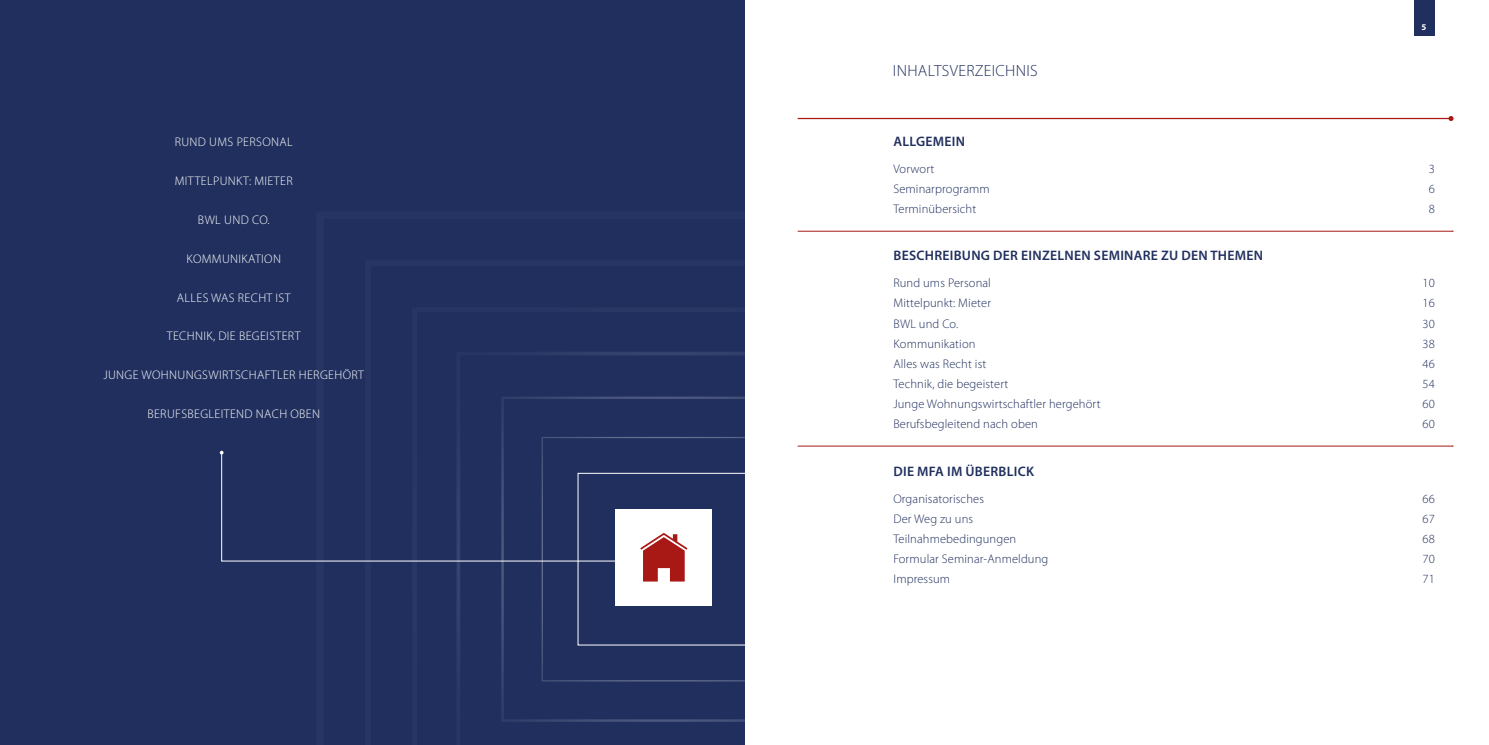
<style>
.page{position:relative;width:1489px;height:745px;background:#fff}
.page>*{position:absolute;margin:0;border:0;box-sizing:border-box;transform-origin:0 0}
.t1{font:300 16.25px "Myriad Pro";letter-spacing:.02em;color:#202f5e}
.t2{font:600 13.75px "Myriad Pro";letter-spacing:.02em;color:#202f5e}
.t3{font:300 12.5px "Myriad Pro";letter-spacing:.01em;color:#202f5e}
.t4{font:300 12.5px "Myriad Pro";letter-spacing:.03em;color:#fff}
.t5{font:700 8.75px "Myriad Pro";color:#fff}
</style>
<div class="page">
<hr style="left:797px;top:118px;width:653px;height:1px;background:#a81815">
<svg style="left:1448px;top:116px;width:5px;height:5px"></svg>
<div style="left:1413px;top:0;width:20px;height:35px;background:#202f5e"></div>
<hr style="left:797px;top:231px;width:655px;height:1px;background:#a81815">
<hr style="left:797px;top:445px;width:655px;height:1px;background:#a81815">
<div style="left:0;top:0;width:744px;height:744px;background:#202f5e"></div>
<svg style="left:457px;top:352px;width:287px;height:370px"></svg>
<svg style="left:501px;top:396px;width:243px;height:325px"></svg>
<svg style="left:541px;top:436px;width:203px;height:245px"></svg>
<svg style="left:220px;top:450px;width:524px;height:195px"></svg>
<p class="t4" style="left:175px;top:135px;width:120px">RUND UMS PERSONAL</p>
<p class="t4" style="left:175px;top:174px;width:119px">MITTELPUNKT: MIETER</p>
<p class="t4" style="left:198px;top:213px;width:73px">BWL UND CO.</p>
<p class="t4" style="left:186px;top:251px;width:96px">KOMMUNIKATION</p>
<p class="t4" style="left:177px;top:290px;width:115px">ALLES WAS RECHT IST</p>
<p class="t4" style="left:167px;top:329px;width:135px">TECHNIK, DIE BEGEISTERT</p>
<p class="t4" style="left:103px;top:368px;width:262px">JUNGE WOHNUNGSWIRTSCHAFTLER HERGEHÖRT</p>
<p class="t4" style="left:147px;top:406px;width:174px">BERUFSBEGLEITEND NACH OBEN</p>
<h1 class="t1" style="left:892px;top:62px;width:146px">INHALTSVERZEICHNIS</h1>
<p class="t5" style="left:1421px;top:22px;width:6px">5</p>
<p class="t2" style="left:893px;top:133px;width:73px">ALLGEMEIN</p>
<p class="t3" style="left:893px;top:162px;width:42px">Vorwort</p>
<p class="t3" style="left:1428px;top:162px;width:8px">3</p>
<p class="t3" style="left:893px;top:182px;width:98px">Seminarprogramm</p>
<p class="t3" style="left:1428px;top:182px;width:8px">6</p>
<p class="t3" style="left:893px;top:202px;width:84px">Terminübersicht</p>
<p class="t3" style="left:1428px;top:202px;width:8px">8</p>
<p class="t2" style="left:893px;top:247px;width:371px">BESCHREIBUNG DER EINZELNEN SEMINARE ZU DEN THEMEN</p>
<p class="t3" style="left:893px;top:276px;width:99px">Rund ums Personal</p>
<p class="t3" style="left:1422px;top:276px;width:14px">10</p>
<p class="t3" style="left:893px;top:296px;width:99px">Mittelpunkt: Mieter</p>
<p class="t3" style="left:1422px;top:296px;width:14px">16</p>
<p class="t3" style="left:893px;top:316px;width:66px">BWL und Co.</p>
<p class="t3" style="left:1422px;top:316px;width:14px">30</p>
<p class="t3" style="left:893px;top:336px;width:84px">Kommunikation</p>
<p class="t3" style="left:1422px;top:336px;width:14px">38</p>
<p class="t3" style="left:893px;top:356px;width:94px">Alles was Recht ist</p>
<p class="t3" style="left:1422px;top:356px;width:14px">46</p>
<p class="t3" style="left:893px;top:376px;width:116px">Technik, die begeistert</p>
<p class="t3" style="left:1422px;top:376px;width:14px">54</p>
<p class="t3" style="left:893px;top:396px;width:209px">Junge Wohnungswirtschaftler hergehört</p>
<p class="t3" style="left:1422px;top:396px;width:14px">60</p>
<p class="t3" style="left:893px;top:416px;width:146px">Berufsbegleitend nach oben</p>
<p class="t3" style="left:1422px;top:416px;width:14px">60</p>
<p class="t2" style="left:893px;top:463px;width:142px">DIE MFA IM ÜBERBLICK</p>
<p class="t3" style="left:893px;top:492px;width:92px">Organisatorisches</p>
<p class="t3" style="left:1422px;top:492px;width:14px">66</p>
<p class="t3" style="left:893px;top:512px;width:81px">Der Weg zu uns</p>
<p class="t3" style="left:1422px;top:512px;width:14px">67</p>
<p class="t3" style="left:893px;top:532px;width:124px">Teilnahmebedingungen</p>
<p class="t3" style="left:1422px;top:532px;width:14px">68</p>
<p class="t3" style="left:893px;top:552px;width:156px">Formular Seminar-Anmeldung</p>
<p class="t3" style="left:1422px;top:552px;width:14px">70</p>
<p class="t3" style="left:893px;top:572px;width:58px">Impressum</p>
<p class="t3" style="left:1422px;top:572px;width:14px">71</p>
</div>
